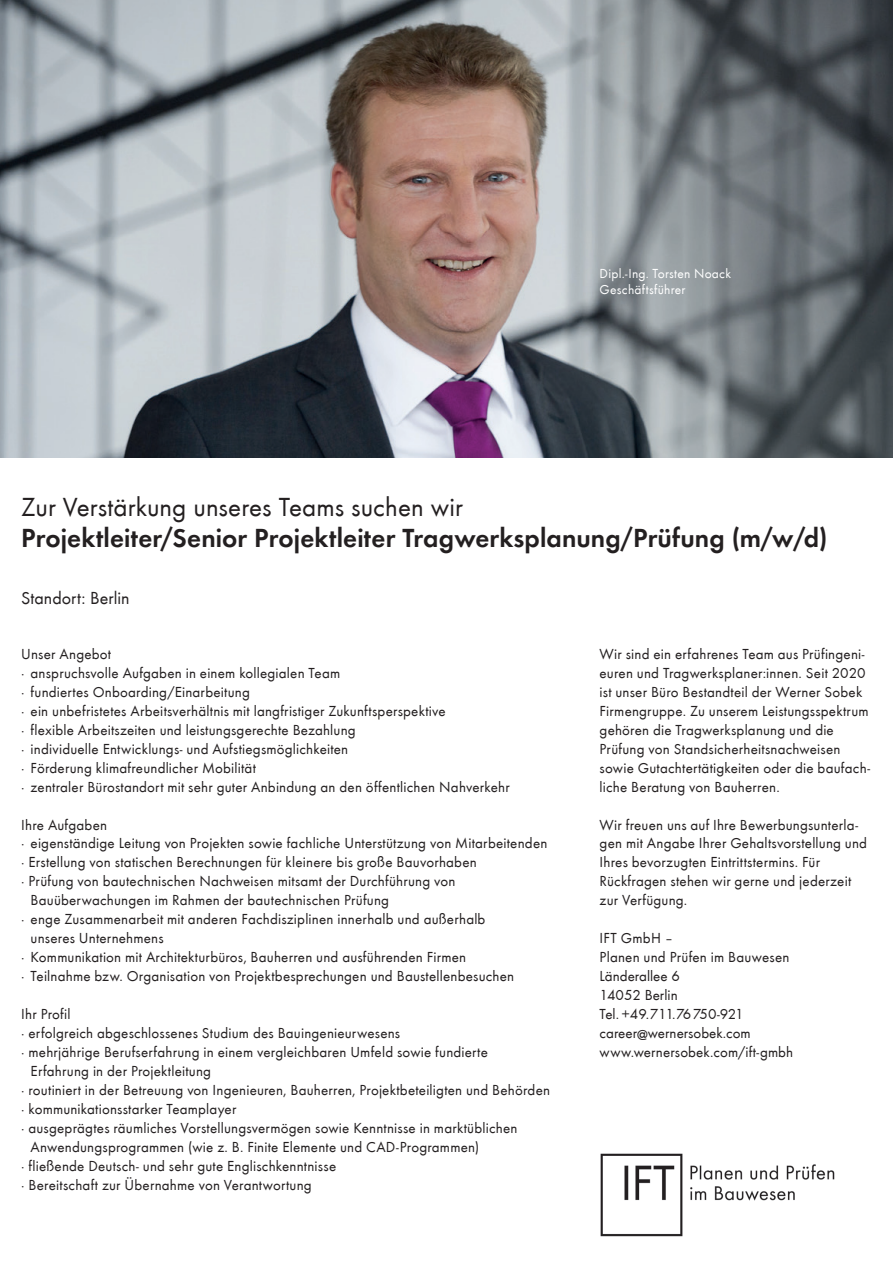
<style>
.page{position:relative;width:893px;height:1263px;background:#fff}
.page>*{position:absolute;margin:0;border:0;box-sizing:border-box;transform-origin:0 0}
.t1{font:27px "Futura T Dem";letter-spacing:.005em;color:#231f20}
.t2{font:27px "Futura T Boo";color:#231f20}
.t3{font:18px "Futura T Boo";color:#231f20}
.t4{font:15px/18.9px "Futura T Boo";letter-spacing:.01em;color:#231f20}
.t5{font:13.5px/15.5px "Futura T Boo";letter-spacing:.02em;color:#fff}
</style>
<div class="page">
<img style="left:0;top:0;width:893px;height:458px">
<img style="left:600px;top:1153px;width:235px;height:84px">
<p class="t5" style="left:600px;top:266px;width:133px">Dipl.-Ing. Torsten Noack<br>Geschäftsführer</p>
<h1 class="t2" style="left:21px;top:491px;width:443px">Zur Verstärkung unseres Teams suchen wir</h1>
<h1 class="t1" style="left:21px;top:522px;width:808px">Projektleiter/Senior Projektleiter Tragwerksplanung/Prüfung (m/w/d)</h1>
<p class="t3" style="left:21px;top:588px;width:110px">Standort: Berlin</p>
<p class="t4" style="left:21px;top:644px;width:490px">Unser Angebot<br>∙ anspruchsvolle Aufgaben in einem kollegialen Team<br>∙ fundiertes Onboarding/Einarbeitung<br>∙ ein unbefristetes Arbeitsverhältnis mit langfristiger Zukunftsperspektive<br>∙ flexible Arbeitszeiten und leistungsgerechte Bezahlung<br>∙ individuelle Entwicklungs- und Aufstiegsmöglichkeiten<br>∙ Förderung klimafreundlicher Mobilität<br>∙ zentraler Bürostandort mit sehr guter Anbindung an den öffentlichen Nahverkehr</p>
<p class="t4" style="left:21px;top:815px;width:87px">Ihre Aufgaben</p>
<p class="t4" style="left:21px;top:834px;width:528px">∙ eigenständige Leitung von Projekten sowie fachliche Unterstützung von Mitarbeitenden</p>
<p class="t4" style="left:21px;top:853px;width:457px">∙ Erstellung von statischen Berechnungen für kleinere bis große Bauvorhaben</p>
<p class="t4" style="left:21px;top:872px;width:436px">∙ Prüfung von bautechnischen Nachweisen mitsamt der Durchführung von</p>
<p class="t4" style="left:31px;top:891px;width:360px">Bauüberwachungen im Rahmen der bautechnischen Prüfung</p>
<p class="t4" style="left:21px;top:910px;width:466px">∙ enge Zusammenarbeit mit anderen Fachdisziplinen innerhalb und außerhalb</p>
<p class="t4" style="left:31px;top:929px;width:135px">unseres Unternehmens</p>
<p class="t4" style="left:21px;top:948px;width:446px">∙ Kommunikation mit Architekturbüros, Bauherren und ausführenden Firmen</p>
<p class="t4" style="left:21px;top:967px;width:494px">∙ Teilnahme bzw. Organisation von Projektbesprechungen und Baustellenbesuchen</p>
<p class="t4" style="left:21px;top:1005px;width:51px">Ihr Profil</p>
<p class="t4" style="left:21px;top:1024px;width:380px">∙ erfolgreich abgeschlossenes Studium des Bauingenieurwesens</p>
<p class="t4" style="left:21px;top:1043px;width:468px">∙ mehrjährige Berufserfahrung in einem vergleichbaren Umfeld sowie fundierte</p>
<p class="t4" style="left:31px;top:1062px;width:182px">Erfahrung in der Projektleitung</p>
<p class="t4" style="left:21px;top:1081px;width:530px">∙ routiniert in der Betreuung von Ingenieuren, Bauherren, Projektbeteiligten und Behörden</p>
<p class="t4" style="left:21px;top:1100px;width:217px">∙ kommunikationsstarker Teamplayer</p>
<p class="t4" style="left:21px;top:1119px;width:498px">∙ ausgeprägtes räumliches Vorstellungsvermögen sowie Kenntnisse in marktüblichen</p>
<p class="t4" style="left:31px;top:1138px;width:450px">Anwendungsprogrammen (wie z. B. Finite Elemente und CAD-Programmen)</p>
<p class="t4" style="left:21px;top:1157px;width:316px">∙ fließende Deutsch- und sehr gute Englischkenntnisse</p>
<p class="t4" style="left:21px;top:1176px;width:292px">∙ Bereitschaft zur Übernahme von Verantwortung</p>
<p class="t4" style="left:600px;top:644px;width:272px">Wir sind ein erfahrenes Team aus Prüfingeni&shy;euren und Tragwerksplaner:innen. Seit 2020 ist unser Büro Bestandteil der Werner Sobek Firmengruppe. Zu unserem Leistungsspektrum gehören die Tragwerksplanung und die Prüfung von Standsicherheitsnachweisen sowie Gutachtertätigkeiten oder die baufach&shy;liche Beratung von Bauherren.</p>
<p class="t4" style="left:600px;top:815px;width:269px">Wir freuen uns auf Ihre Bewerbungsunterla&shy;gen mit Angabe Ihrer Gehaltsvorstellung und Ihres bevorzugten Eintrittstermins. Für Rückfragen stehen wir gerne und jederzeit zur Verfügung.</p>
<p class="t4" style="left:600px;top:929px;width:195px">IFT GmbH –<br>Planen und Prüfen im Bauwesen<br>Länderallee 6<br>14052 Berlin<br>Tel. +49.711.76750-921 career@wernersobek.com www.wernersobek.com/ift-gmbh</p>
</div>
